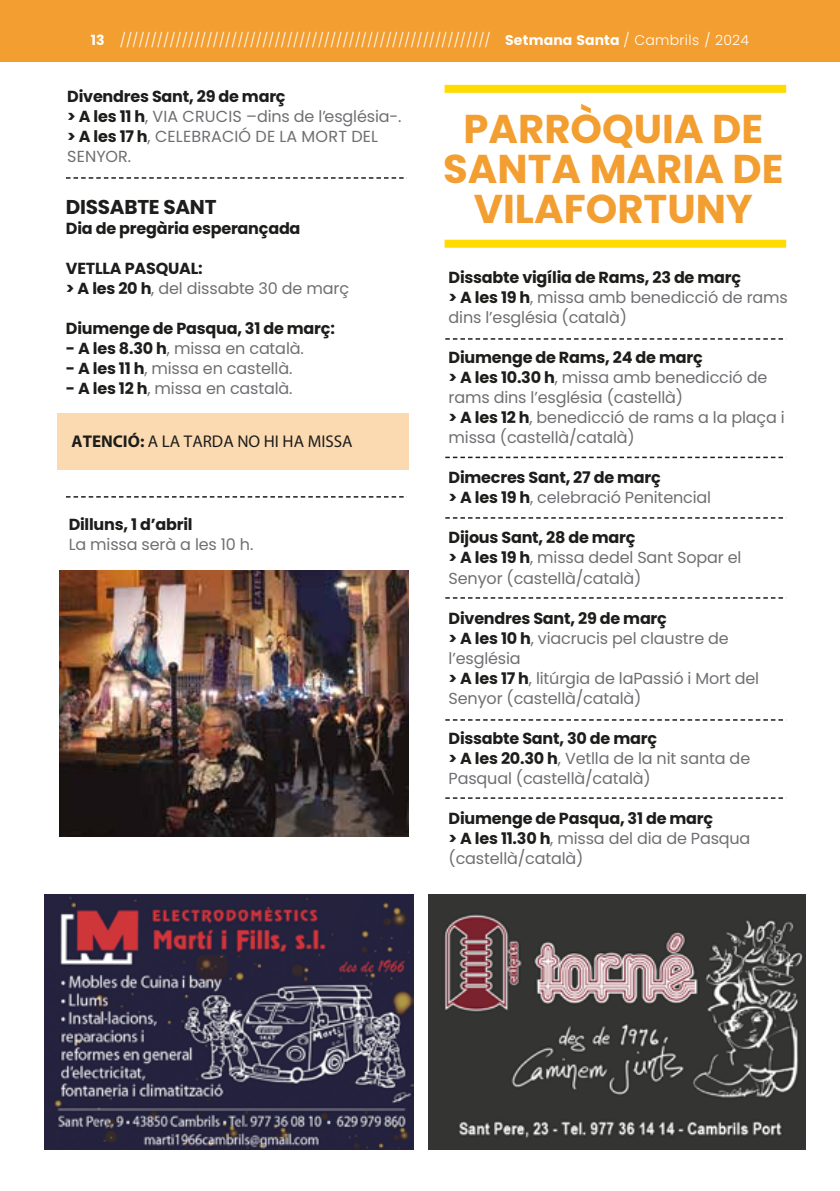
<style>
.page{position:relative;width:840px;height:1191px;background:#fff}
.page>*{position:absolute;margin:0;border:0;box-sizing:border-box;transform-origin:0 0}
.t1{font:700 40.2px/40.2px "Poppins";color:#f39e31;text-align:center}
.t2{font:700 20px "Poppins";letter-spacing:-.015em;color:#1d1d1b}
.t3{font:17px "Myriad Pro";color:#1d1d1b}
.t4{font:16px/20px "Poppins";letter-spacing:-.01em;color:#6e6f72}
.t5{font:700 16px/20px "Poppins";letter-spacing:-.015em;color:#1d1d1b}
.t6{font:16px/20px "Poppins";letter-spacing:.01em;color:#6e6f72}
.t7{font:300 14px "Poppins";letter-spacing:.025em;color:#fff}
.s1{font-weight:700}
.s2{font-weight:700;color:#1d1d1b}
.s3{font-weight:400;color:#6e6f72}
</style>
<div class="page">
<div style="left:0;top:0;width:839px;height:61px;background:#f39e31"></div>
<div style="left:57px;top:413px;width:351px;height:56px;background:#fcdab1"></div>
<div style="left:444px;top:85px;width:341px;height:8px;background:#ffdb02"></div>
<div style="left:444px;top:240px;width:341px;height:8px;background:#ffdb02"></div>
<img style="left:60px;top:571px;width:348px;height:265px">
<svg style="left:445px;top:338px;width:338px;height:2px"></svg>
<svg style="left:66px;top:177px;width:338px;height:2px"></svg>
<svg style="left:66px;top:496px;width:338px;height:1px"></svg>
<svg style="left:445px;top:456px;width:338px;height:2px"></svg>
<svg style="left:445px;top:517px;width:338px;height:1px"></svg>
<svg style="left:445px;top:597px;width:338px;height:1px"></svg>
<svg style="left:445px;top:719px;width:338px;height:1px"></svg>
<svg style="left:445px;top:797px;width:338px;height:2px"></svg>
<img style="left:44px;top:894px;width:369px;height:255px">
<img style="left:428px;top:894px;width:377px;height:255px">
<p class="t7" style="left:91px;top:32px;width:659px"><span class="s1">13</span> //////////////////////////////////////////////////////////// <span class="s1">Setmana Santa</span> / Cambrils / 2024</p>
<p class="t6" style="left:67px;top:86px;width:335px"><span class="s2">Divendres Sant, 29 de març<br>&gt; A les 11 h</span>, VIA CRUCIS –dins de l’església-. <span class="s2">&gt; A les 17 h</span>, CELEBRACIÓ DE LA MORT DEL<br>SENYOR.</p>
<p class="t2" style="left:66px;top:195px;width:152px">DISSABTE SANT</p>
<p class="t5" style="left:66px;top:218px;width:236px">Dia de pregària esperançada</p>
<p class="t5" style="left:66px;top:258px;width:284px">VETLLA PASQUAL:<br>&gt; A les 20 h<span class="s3">, del dissabte 30 de març</span></p>
<p class="t5" style="left:66px;top:318px;width:270px">Diumenge de Pasqua, 31 de març:</p>
<p class="t4" style="left:66px;top:338px;width:239px"><span class="s2">- A les 8.30 h</span>, missa en català.</p>
<p class="t4" style="left:66px;top:358px;width:228px"><span class="s2">- A les 11 h</span>, missa en castellà.</p>
<p class="t4" style="left:66px;top:378px;width:228px"><span class="s2">- A les 12 h</span>, missa en castalà.</p>
<p class="t3" style="left:71px;top:431px;width:282px"><span class="s1">ATENCIÓ:</span> A LA TARDA NO HI HA MISSA</p>
<p class="t5" style="left:69px;top:514px;width:125px">Dilluns, 1 d’abril</p>
<p class="t4" style="left:69px;top:534px;width:186px">La missa serà a les 10 h.</p>
<h1 class="t1" style="left:443px;top:109px;width:341px">PARRÒQUIA DE<br>SANTA MARIA DE<br>VILAFORTUNY</h1>
<p class="t4" style="left:448px;top:268px;width:341px"><span class="s2">Dissabte vigília de Rams, 23 de març<br>&gt; A les 19 h</span>, missa amb benedicció de rams dins l’església (català)</p>
<p class="t4" style="left:448px;top:348px;width:337px"><span class="s2">Diumenge de Rams, 24 de març<br>&gt; A les 10.30 h</span>, missa amb benedicció de rams dins l’església (castellà)<br><span class="s2">&gt; A les 12 h</span>, benedicció de rams a la plaça i missa (castellà/català)</p>
<p class="t5" style="left:448px;top:468px;width:264px">Dimecres Sant, 27 de març<br>&gt; A les 19 h<span class="s3">, celebració Penitencial</span></p>
<p class="t4" style="left:448px;top:528px;width:294px"><span class="s2">Dijous Sant, 28 de març<br>&gt; A les 19 h</span>, missa dedel Sant Sopar el<br>Senyor (castellà/català)</p>
<p class="t4" style="left:448px;top:608px;width:312px"><span class="s2">Divendres Sant, 29 de març<br>&gt; A les 10 h</span>, viacrucis pel claustre de l’església<br><span class="s2">&gt; A les 17 h</span>, litúrgia de laPassió i Mort del<br>Senyor (castellà/català)</p>
<p class="t4" style="left:448px;top:728px;width:303px"><span class="s2">Dissabte Sant, 30 de març<br>&gt; A les 20.30 h</span>, Vetlla de la nit santa de<br>Pasqual (castellà/català)</p>
<p class="t4" style="left:448px;top:808px;width:303px"><span class="s2">Diumenge de Pasqua, 31 de març<br>&gt; A les 11.30 h</span>, missa del dia de Pasqua (castellà/català)</p>
</div>
